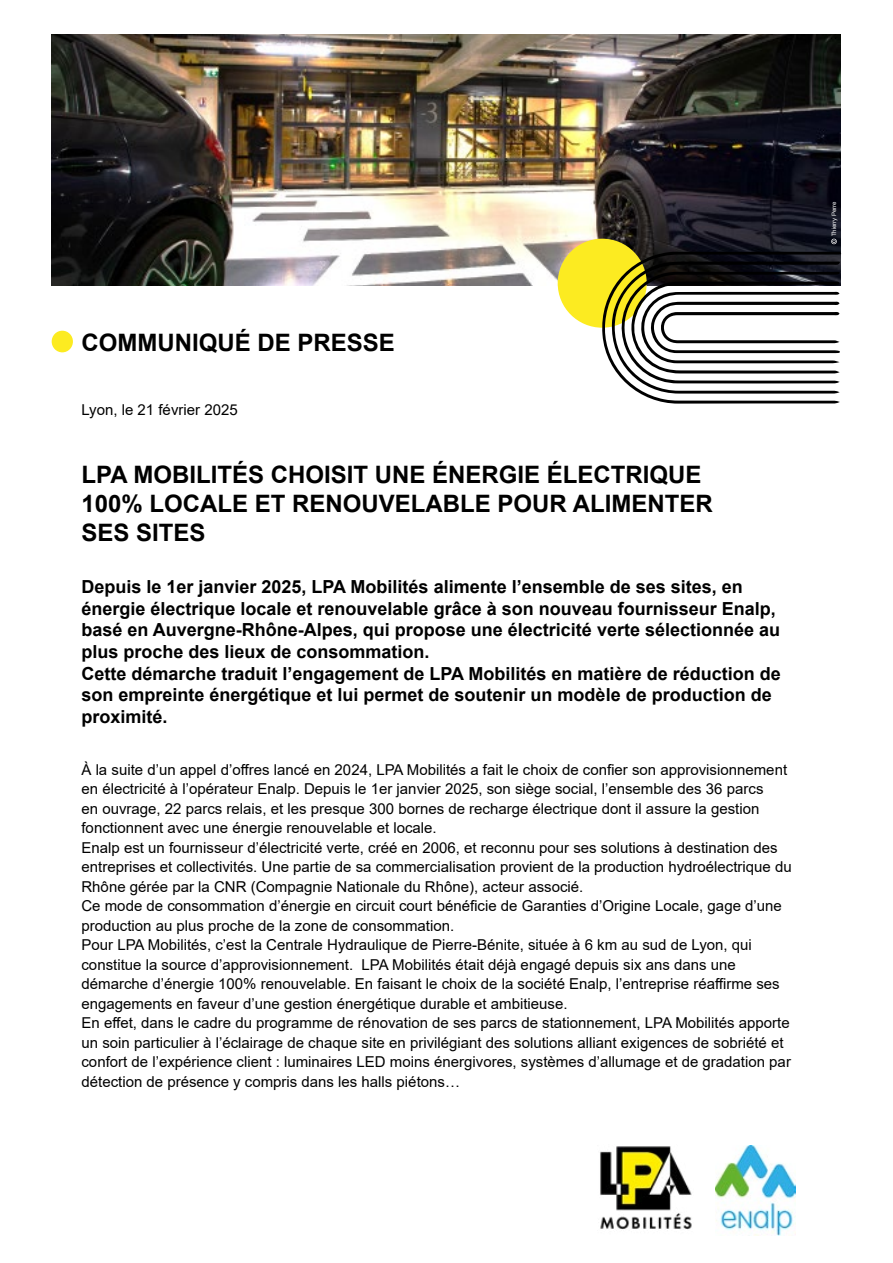
<style>
.page{position:relative;width:893px;height:1263px;background:#fff}
.page>*{position:absolute;margin:0;border:0;box-sizing:border-box;transform-origin:0 0}
.t1{font:700 24px/28.8px "Arial";color:#000}
.t2{font:700 18px/21.6px "Arial";color:#000}
.t3{font:15px/19.5px "Arial";color:#000}
.t4{font:6px "Arial";color:#fff}
</style>
<div class="page">
<img style="left:52px;top:34px;width:788px;height:251px">
<div style="left:558px;top:239px;width:89px;height:89px;background:#fceb21;border-radius:50%"></div>
<svg style="left:599px;top:252px;width:242px;height:152px"></svg>
<div style="left:52px;top:331px;width:21px;height:21px;background:#fceb21;border-radius:50%"></div>
<img style="left:600px;top:1146px;width:92px;height:84px">
<img style="left:715px;top:1145px;width:80px;height:90px">
<svg style="left:831px;top:239px;width:6px;height:5px"></svg>
<h1 class="t1" style="left:81px;top:329px;width:315px">COMMUNIQUÉ DE PRESSE</h1>
<p class="t3" style="left:81px;top:399px;width:158px">Lyon, le 21 février 2025</p>
<h1 class="t1" style="left:81px;top:460px;width:633px">LPA MOBILITÉS CHOISIT UNE ÉNERGIE ÉLECTRIQUE<br>100% LOCALE ET RENOUVELABLE POUR ALIMENTER<br>SES SITES</h1>
<p class="t2" style="left:81px;top:576px;width:701px">Depuis le 1er janvier 2025, LPA Mobilités alimente l’ensemble de ses sites, en énergie électrique locale et renouvelable grâce à son nouveau fournisseur Enalp, basé en Auvergne-Rhône-Alpes, qui propose une électricité verte sélectionnée au plus proche des lieux de consommation.<br>Cette démarche traduit l’engagement de LPA Mobilités en matière de réduction de son empreinte énergétique et lui permet de soutenir un modèle de production de proximité.</p>
<p class="t3" style="left:81px;top:760px;width:712px">À la suite d’un appel d’offres lancé en 2024, LPA Mobilités a fait le choix de confier son approvisionnement en électricité à l’opérateur Enalp. Depuis le 1er janvier 2025, son siège social, l’ensemble des 36 parcs<br>en ouvrage, 22 parcs relais, et les presque 300 bornes de recharge électrique dont il assure la gestion fonctionnent avec une énergie renouvelable et locale.<br>Enalp est un fournisseur d’électricité verte, créé en 2006, et reconnu pour ses solutions à destination des entreprises et collectivités. Une partie de sa commercialisation provient de la production hydroélectrique du Rhône gérée par la CNR (Compagnie Nationale du Rhône), acteur associé.<br>Ce mode de consommation d’énergie en circuit court bénéficie de Garanties d’Origine Locale, gage d’une production au plus proche de la zone de consommation.<br>Pour LPA Mobilités, c’est la Centrale Hydraulique de Pierre-Bénite, située à 6 km au sud de Lyon, qui constitue la source d’approvisionnement. LPA Mobilités était déjà engagé depuis six ans dans une démarche d’énergie 100% renouvelable. En faisant le choix de la société Enalp, l’entreprise réaffirme ses engagements en faveur d’une gestion énergétique durable et ambitieuse.<br>En effet, dans le cadre du programme de rénovation de ses parcs de stationnement, LPA Mobilités apporte un soin particulier à l’éclairage de chaque site en privilégiant des solutions alliant exigences de sobriété et confort de l’expérience client : luminaires LED moins énergivores, systèmes d’allumage et de gradation par détection de présence y compris dans les halls piétons…</p>
<p class="t4" style="left:830px;top:236px;width:37px;rotate:-90deg">Thierry Perre</p>
</div>
